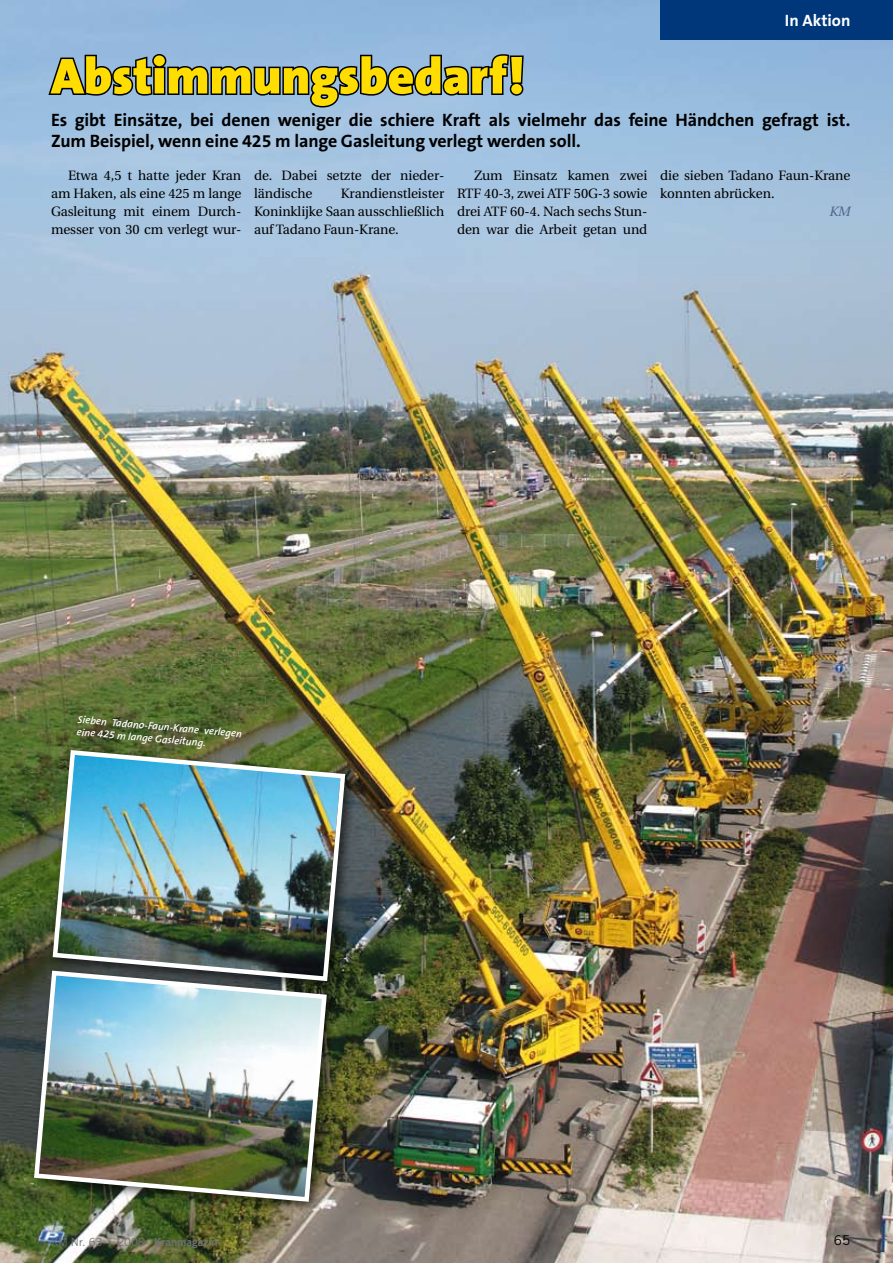
<style>
.page{position:relative;width:893px;height:1263px;background:#fff}
.page>*{position:absolute;margin:0;border:0;box-sizing:border-box;transform-origin:0 0}
.t1{font:900 51px "The Sans B9";color:#fd0}
.t2{font:700 18px/21px "The Sans B7";letter-spacing:-.005em;color:#000}
.t3{font:700 16.5px "The Sans B7";color:#fff}
.t4{font:13.5px/18px "Utopia";letter-spacing:-.005em;color:#000;text-align:justify}
.t5{font:italic 13.5px "Utopia";color:#4f648b}
.t6{font:13.5px "Trade Gothic";color:#000}
.t7{font:11.25px "Trade Gothic";color:#707173}
.t8{font:italic 600 10.5px/12.3px "The Sans B6";color:#fff}
.s1{font-family:"Trade Gothic Bold Two"}
</style>
<div class="page">
<img style="left:0;top:0;width:893px;height:1263px">
<svg style="left:46px;top:52px;width:479px;height:57px;background:#718ba4"></svg>
<div style="left:47px;top:745px;width:310px;height:248px;background:#000;opacity:.6"></div>
<img style="left:50px;top:748px;width:298px;height:235px">
<div style="left:29px;top:965px;width:310px;height:249px;background:#000;opacity:.6"></div>
<img style="left:32px;top:968px;width:297px;height:236px">
<div style="left:660px;top:0;width:233px;height:39px;background:#00377b"></div>
<p class="t3" style="left:785px;top:11px;width:67px">In Aktion</p>
<h1 class="t1" style="left:51px;top:49px;width:475px">Abstimmungsbedarf!</h1>
<h2 class="t2" style="left:51px;top:110px;width:801px">Es gibt Einsätze, bei denen weniger die schiere Kraft als vielmehr das feine Händchen gefragt ist.<br>Zum Beispiel, wenn eine 425 m lange Gasleitung verlegt werden soll.</h2>
<p class="t4" style="left:51px;top:167px;width:192px;text-indent:17px">Etwa 4,5 t hatte jeder Kran am Haken, als eine 425 m lange Gasleitung mit einem Durch&shy;messer von 30 cm verlegt wur-</p>
<p class="t4" style="left:254px;top:167px;width:192px">de. Dabei setzte der nieder&shy;ländische</p>
<p class="t4" style="left:457px;top:167px;width:192px;text-indent:17px">Zum Einsatz kamen zwei RTF 40-3, zwei ATF 50G-3 sowie drei ATF 60-4. Nach sechs Stun&shy;den war die Arbeit getan und</p>
<p class="t4" style="left:660px;top:167px;width:192px">die sieben Tadano Faun-Krane konnten abrücken.</p>
<p class="t4" style="left:254px;top:185px;width:192px;text-indent:87px">Krandienstleister Koninklijke Saan ausschließlich auf Tadano Faun-Krane.</p>
<p class="t5" style="left:829px;top:204px;width:23px">KM</p>
<p class="t8" style="left:78px;top:713px;width:166px;rotate:5deg">Sieben Tadano-Faun-Krane verlegen eine 425 m lange Gasleitung.</p>
<p class="t7" style="left:51px;top:1235px;width:168px">KM Nr. 63 | 2008 <span class="s1">Kranmagazin</span></p>
<p class="t6" style="left:834px;top:1232px;width:18px">65</p>
</div>
